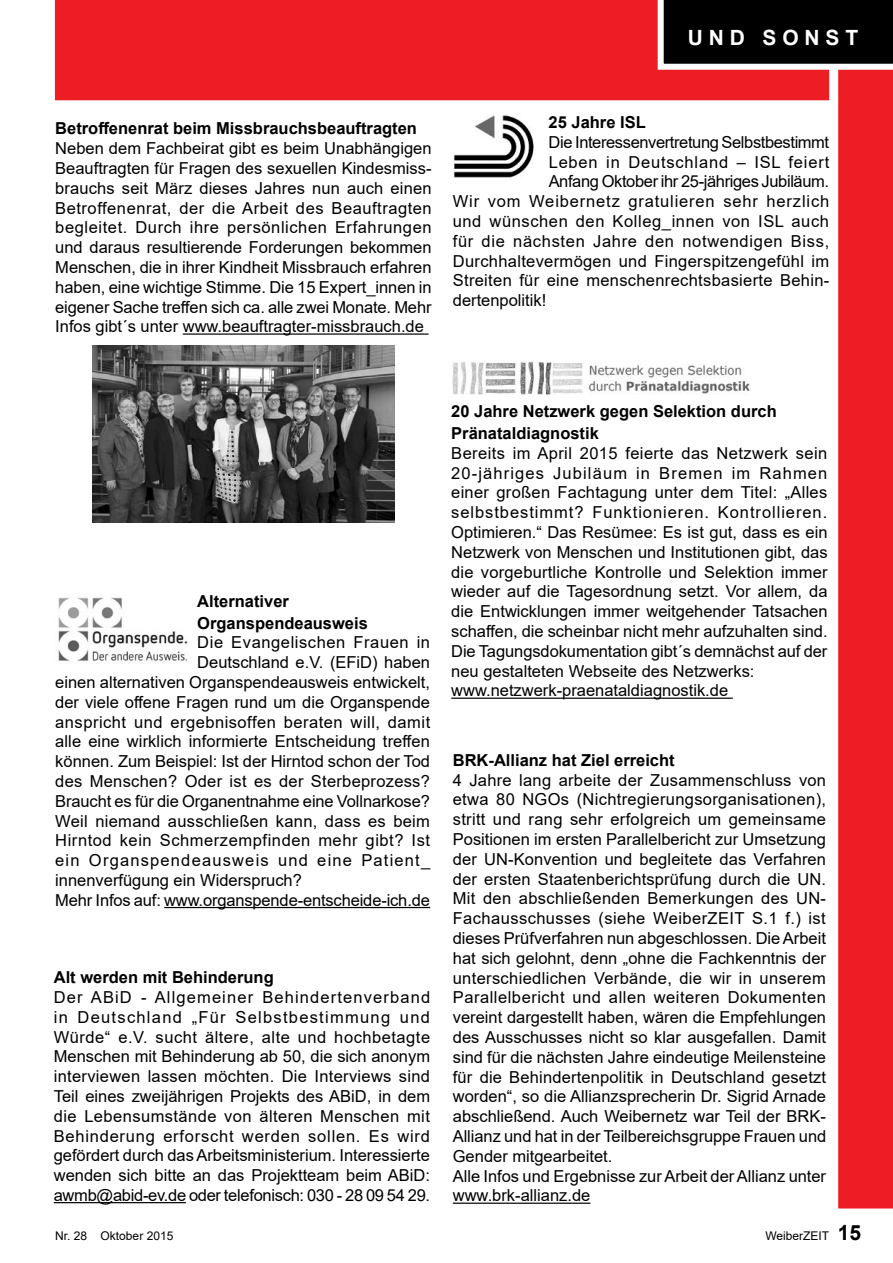
<style>
.page{position:relative;width:893px;height:1263px;background:#fff}
.page>*{position:absolute;margin:0;border:0;box-sizing:border-box;transform-origin:0 0}
.t1{font:700 21px "Arial";color:#fff}
.t2{font:700 21px "Arial";color:#000}
.t3{font:16.5px/19.8px "Arial";color:#000;text-align:justify}
.t4{font:700 16.5px/21.6px "Arial";color:#000}
.t5{font:16.5px "Arial";letter-spacing:.02em;color:#000}
.t6{font:16.5px "Arial";letter-spacing:.035em;color:#000}
.t7{font:16.5px "Arial";letter-spacing:-.025em;color:#000}
.t8{font:16.5px "Arial";letter-spacing:.05em;color:#000}
.t9{font:16.5px "Arial";letter-spacing:.03em;color:#000}
.t10{font:16.5px "Arial";letter-spacing:.04em;color:#000}
.t11{font:16.5px "Arial";letter-spacing:.07em;color:#000}
.t12{font:12px "Arial";color:#000}
</style>
<div class="page">
<div style="left:54px;top:0;width:775px;height:101px;background:#ed1d24"></div>
<svg style="left:829px;top:70px;width:64px;height:1139px"></svg>
<svg style="left:658px;top:0;width:235px;height:70px;background:#1c1b1b"></svg>
<hr style="left:183px;top:333px;width:246px;height:2px;background:#000">
<img style="left:92px;top:345px;width:303px;height:178px">
<hr style="left:54px;top:1202px;width:132px;height:1px;background:#000">
<hr style="left:451px;top:697px;width:282px;height:2px;background:#000">
<img style="left:452px;top:361px;width:298px;height:34px">
<img style="left:453px;top:115px;width:81px;height:63px">
<hr style="left:453px;top:1202px;width:137px;height:2px;background:#000">
<hr style="left:164px;top:907px;width:266px;height:1px;background:#000">
<img style="left:58px;top:597px;width:130px;height:66px">
<p class="t1" style="left:688px;top:23px;width:172px">U N D S O N S T</p>
<h2 class="t4" style="left:55px;top:118px;width:363px">Betroffenenrat beim Missbrauchsbeauftragten</h2>
<p class="t3" style="left:55px;top:138px;width:378px">Neben dem Fachbeirat gibt es beim Unabhängigen Beauftragten für Fragen des sexuellen Kindesmiss&shy;brauchs seit März dieses Jahres nun auch einen Betroffenenrat, der die Arbeit des Beauftragten begleitet. Durch ihre persönlichen Erfahrungen und daraus resultierende Forderungen bekommen Menschen, die in ihrer Kindheit Missbrauch erfahren haben, eine wichtige Stimme. Die 15 Expert_innen in eigener Sache treffen sich ca. alle zwei Monate. Mehr Infos gibt´s unter www.beauftragter-missbrauch.de</p>
<h2 class="t4" style="left:549px;top:111px;width:99px">25 Jahre ISL</h2>
<p class="t7" style="left:549px;top:131px;width:282px">Die Interessenvertretung Selbstbestimmt</p>
<p class="t8" style="left:549px;top:150px;width:282px">Leben in Deutschland – ISL feiert</p>
<p class="t7" style="left:549px;top:170px;width:282px">Anfang Oktober ihr 25-jähriges Jubiläum.</p>
<p class="t8" style="left:453px;top:190px;width:378px">Wir vom Weibernetz gratulieren sehr herzlich</p>
<p class="t6" style="left:453px;top:210px;width:378px">und wünschen den Kolleg_innen von ISL auch</p>
<p class="t10" style="left:453px;top:230px;width:378px">für die nächsten Jahre den notwendigen Biss,</p>
<p class="t5" style="left:453px;top:249px;width:378px">Durchhaltevermögen und Fingerspitzengefühl im</p>
<p class="t5" style="left:453px;top:269px;width:378px">Streiten für eine menschenrechtsbasierte Behin-</p>
<p class="t3" style="left:453px;top:290px;width:95px">dertenpolitik!</p>
<h2 class="t4" style="left:197px;top:590px;width:172px">Alternativer<br>Organspendeausweis</h2>
<p class="t6" style="left:197px;top:631px;width:234px">Die Evangelischen Frauen in</p>
<p class="t3" style="left:197px;top:652px;width:234px">Deutschland e.V. (EFiD) haben</p>
<p class="t3" style="left:55px;top:672px;width:376px">einen alternativen Organspendeausweis entwickelt,</p>
<p class="t3" style="left:55px;top:692px;width:376px">der viele offene Fragen rund um die Organspende</p>
<p class="t9" style="left:55px;top:710px;width:376px">anspricht und ergebnisoffen beraten will, damit</p>
<p class="t3" style="left:55px;top:731px;width:376px">alle eine wirklich informierte Entscheidung treffen</p>
<p class="t3" style="left:55px;top:751px;width:376px">können. Zum Beispiel: Ist der Hirntod schon der Tod</p>
<p class="t3" style="left:55px;top:771px;width:376px">des Menschen? Oder ist es der Sterbeprozess?</p>
<p class="t3" style="left:55px;top:791px;width:376px">Braucht es für die Organentnahme eine Vollnarkose?</p>
<p class="t5" style="left:55px;top:809px;width:376px">Weil niemand ausschließen kann, dass es beim</p>
<p class="t6" style="left:55px;top:829px;width:376px">Hirntod kein Schmerzempfinden mehr gibt? Ist</p>
<p class="t11" style="left:55px;top:849px;width:376px">ein Organspendeausweis und eine Patient_</p>
<p class="t3" style="left:55px;top:870px;width:248px">innenverfügung ein Widerspruch?</p>
<p class="t3" style="left:55px;top:890px;width:376px">Mehr Infos auf: www.organspende-entscheide-ich.de</p>
<h2 class="t4" style="left:54px;top:967px;width:222px">Alt werden mit Behinderung</h2>
<p class="t3" style="left:54px;top:987px;width:378px">Der ABiD - Allgemeiner Behindertenverband in Deutschland „Für Selbstbestimmung und Würde“ e.V. sucht ältere, alte und hochbetagte Menschen mit Behinderung ab 50, die sich anonym interviewen lassen möchten. Die Interviews sind Teil eines zweijährigen Projekts des ABiD, in dem die Lebensumstände von älteren Menschen mit Behinderung erforscht werden sollen. Es wird gefördert durch das Arbeitsministerium. Interessierte wenden sich bitte an das Projektteam beim ABiD: awmb@abid-ev.de oder telefonisch: 030 - 28 09 54 29.</p>
<h2 class="t4" style="left:451px;top:401px;width:327px">20 Jahre Netzwerk gegen Selektion durch<br>Pränataldiagnostik</h2>
<p class="t3" style="left:451px;top:443px;width:378px">Bereits im April 2015 feierte das Netzwerk sein 20-jähriges Jubiläum in Bremen im Rahmen einer großen Fachtagung unter dem Titel: „Alles selbstbestimmt? Funktionieren. Kontrollieren.<br>Optimieren.“ Das Resümee: Es ist gut, dass es ein Netzwerk von Menschen und Institutionen gibt, das die vorgeburtliche Kontrolle und Selektion immer wieder auf die Tagesordnung setzt. Vor allem, da die Entwicklungen immer weitgehender Tatsachen schaffen, die scheinbar nicht mehr aufzuhalten sind.<br>Die Tagungsdokumentation gibt´s demnächst auf der neu gestalteten Webseite des Netzwerks:</p>
<p class="t3" style="left:451px;top:681px;width:278px">www.netzwerk-praenataldiagnostik.de</p>
<h2 class="t4" style="left:453px;top:749px;width:223px">BRK-Allianz hat Ziel erreicht</h2>
<p class="t3" style="left:453px;top:770px;width:375px">4 Jahre lang arbeite der Zusammenschluss von etwa 80 NGOs (Nichtregierungsorganisationen), stritt und rang sehr erfolgreich um gemeinsame Positionen im ersten Parallelbericht zur Umsetzung der UN-Konvention und begleitete das Verfahren der ersten Staatenberichtsprüfung durch die UN.<br>Mit den abschließenden Bemerkungen des UN-Fachausschusses (siehe WeiberZEIT S.1 f.) ist dieses Prüfverfahren nun abgeschlossen. Die Arbeit hat sich gelohnt, denn „ohne die Fachkenntnis der unterschiedlichen Verbände, die wir in unserem Parallelbericht und allen weiteren Dokumenten vereint dargestellt haben, wären die Empfehlungen des Ausschusses nicht so klar ausgefallen. Damit sind für die nächsten Jahre eindeutige Meilensteine für die Behindertenpolitik in Deutschland gesetzt worden“, so die Allianzsprecherin Dr. Sigrid Arnade abschließend. Auch Weibernetz war Teil der BRK-Allianz und hat in der Teilbereichsgruppe Frauen und Gender mitgearbeitet.</p>
<p class="t3" style="left:453px;top:1166px;width:375px">Alle Infos und Ergebnisse zur Arbeit der Allianz unter www.brk-allianz.de</p>
<p class="t12" style="left:55px;top:1227px;width:120px">Nr. 28 Oktober 2015</p>
<p class="t12" style="left:765px;top:1227px;width:65px">WeiberZEIT</p>
<p class="t2" style="left:838px;top:1218px;width:25px">15</p>
</div>
